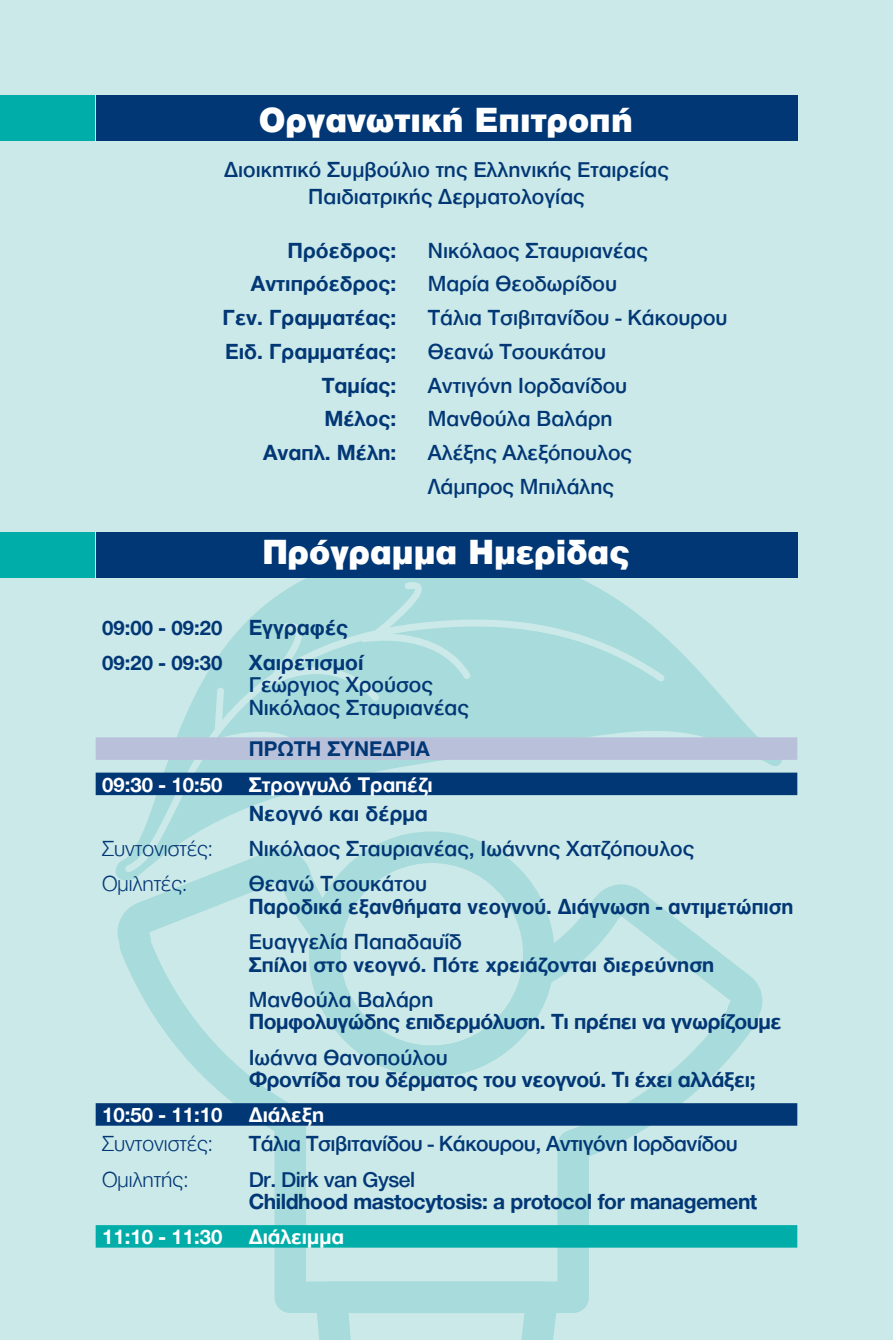
<style>
.page{position:relative;width:893px;height:1340px;background:#fff}
.page>*{position:absolute;margin:0;border:0;box-sizing:border-box;transform-origin:0 0}
.t1{font:900 36px "Helvetica Neue Greek";color:#fff}
.t2{font:500 22.5px/33.8px "Helvetica Neue Greek";color:#013775}
.t3{font:700 22.5px "Helvetica Neue Greek";letter-spacing:-.02em;color:#013775}
.t4{font:700 22.5px "Helvetica Neue Greek";color:#013775}
.t5{font:700 22.5px/22.5px "Helvetica Neue Greek";color:#013775;scale:.96 1}
.t6{font:500 22.5px "Helvetica Neue Greek";letter-spacing:-.02em;color:#013775}
.t7{font:300 22.5px "Helvetica Neue Greek";color:#013775}
.t8{font:700 21.82px "Helvetica Neue Greek";color:#013775}
.t9{font:700 21.82px "Helvetica Neue Greek";color:#fff}
.s1{font-size:22.5px}
.s2{font-weight:500}
</style>
<div class="page">
<div style="left:0;top:0;width:893px;height:1339px;background:#cce9e9"></div>
<svg style="left:293px;top:1312px;width:281px;height:27px"></svg>
<svg style="left:118px;top:882px;width:644px;height:430px"></svg>
<svg style="left:309px;top:882px;width:246px;height:195px"></svg>
<svg style="left:114px;top:578px;width:668px;height:304px"></svg>
<div style="left:0;top:96px;width:95px;height:45px;background:#00ada8"></div>
<div style="left:0;top:533px;width:95px;height:45px;background:#00ada8"></div>
<div style="left:96px;top:96px;width:701px;height:45px;background:#013775"></div>
<div style="left:96px;top:533px;width:701px;height:45px;background:#013775"></div>
<div style="left:96px;top:737px;width:701px;height:23px;background:#b9c0d9"></div>
<div style="left:96px;top:772px;width:701px;height:23px;background:#013775"></div>
<div style="left:96px;top:1103px;width:701px;height:22px;background:#013775"></div>
<div style="left:96px;top:1225px;width:701px;height:22px;background:#00ada8"></div>
<p class="t1" style="left:259px;top:100px;width:375px">Οργανωτική Επιτροπή</p>
<p class="t2" style="left:224px;top:152px;width:446px">Διοικητικό Συμβούλιο της Ελληνικής Εταιρείας</p>
<p class="t2" style="left:308px;top:179px;width:278px">Παιδιατρικής Δερματολογίας</p>
<p class="t4" style="left:287px;top:238px;width:110px">Πρόεδρος:</p>
<p class="t2" style="left:428px;top:233px;width:222px">Νικόλαος Σταυριανέας</p>
<p class="t4" style="left:251px;top:272px;width:147px">Αντιπρόεδρος:</p>
<p class="t2" style="left:428px;top:267px;width:191px">Μαρία Θεοδωρίδου</p>
<p class="t4" style="left:223px;top:306px;width:175px">Γεν. Γραμματέας:</p>
<p class="t2" style="left:428px;top:301px;width:301px">Τάλια Τσιβιτανίδου - Κάκουρου</p>
<p class="t4" style="left:225px;top:339px;width:173px">Ειδ. Γραμματέας:</p>
<p class="t2" style="left:428px;top:334px;width:180px">Θεανώ Τσουκάτου</p>
<p class="t3" style="left:322px;top:373px;width:76px">Tαμίας:</p>
<p class="t2" style="left:428px;top:368px;width:201px">Αντιγόνη Ιορδανίδου</p>
<p class="t3" style="left:324px;top:407px;width:73px">Μέλος:</p>
<p class="t2" style="left:428px;top:402px;width:186px">Μανθούλα Βαλάρη</p>
<p class="t4" style="left:263px;top:441px;width:135px">Αναπλ. Μέλη:</p>
<p class="t2" style="left:428px;top:436px;width:206px">Αλέξης Αλεξόπουλος<br>Λάμπρος Μπιλάλης</p>
<p class="t1" style="left:262px;top:533px;width:368px">Πρόγραμμα Ημερiδας</p>
<p class="t8" style="left:102px;top:615px;width:248px">09:00 - 09:20 <span class="s1">Εγγραφές</span></p>
<p class="t8" style="left:102px;top:651px;width:263px">09:20 - 09:30 <span class="s1">Χαιρετισμοί</span></p>
<p class="t2" style="left:249px;top:673px;width:222px;line-height:22.5px">Γεώργιος Χρούσος<br>Νικόλαος Σταυριανέας</p>
<p class="t8" style="left:249px;top:737px;width:183px">ΠΡΩΤΗ ΣΥΝΕΔΡΙΑ</p>
<p class="t9" style="left:102px;top:773px;width:332px">09:30 - 10:50 Στρογγυλό Tραπέζι</p>
<p class="t4" style="left:249px;top:801px;width:181px">Νεογνό και δέρμα</p>
<p class="t7" style="left:102px;top:836px;width:112px">Συντονιστές:</p>
<p class="t2" style="left:249px;top:831px;width:447px">Νικόλαος Σταυριανέας, Ιωάννης Χατζόπουλος</p>
<p class="t7" style="left:102px;top:871px;width:87px">Ομιλητές:</p>
<p class="t5" style="left:249px;top:872px;width:569px"><span class="s2">Θεανώ Τσουκάτου<br></span>Παροδικά εξανθήματα νεογνού. Διάγνωση - αντιμετώπιση</p>
<p class="t2" style="left:249px;top:924px;width:215px">Ευαγγελία Παπαδαυΐδ</p>
<p class="t8" style="left:249px;top:952px;width:467px">Σπίλοι στο νεογνό. Πότε χρειάζονται διερεύνηση</p>
<p class="t2" style="left:249px;top:982px;width:186px">Μανθούλα Βαλάρη</p>
<p class="t3" style="left:249px;top:1009px;width:534px">Πομφολυγώδης επιδερμόλυση. Τι πρέπει να γνωρίζουμε</p>
<p class="t2" style="left:249px;top:1040px;width:201px">Ιωάννα Θανοπούλου</p>
<p class="t3" style="left:249px;top:1067px;width:508px">Φροντίδα του δέρματος του νεογνού. Τι έχει αλλάξει;</p>
<p class="t9" style="left:102px;top:1103px;width:224px">10:50 - 11:10 Διάλεξη</p>
<p class="t7" style="left:102px;top:1131px;width:112px">Συντονιστές:</p>
<p class="t6" style="left:249px;top:1131px;width:491px">Τάλια Τσιβιτανίδου - Κάκουρου, Αντιγόνη Ιορδανίδου</p>
<p class="t7" style="left:102px;top:1166px;width:88px">Ομιλητής:</p>
<p class="t6" style="left:249px;top:1166px;width:168px">Dr. Dirk van Gysel</p>
<p class="t3" style="left:249px;top:1189px;width:510px">Childhood mastocytosis: a protocol for management</p>
<p class="t9" style="left:102px;top:1225px;width:243px">11:10 - 11:30 Διάλειμμα</p>
</div>
